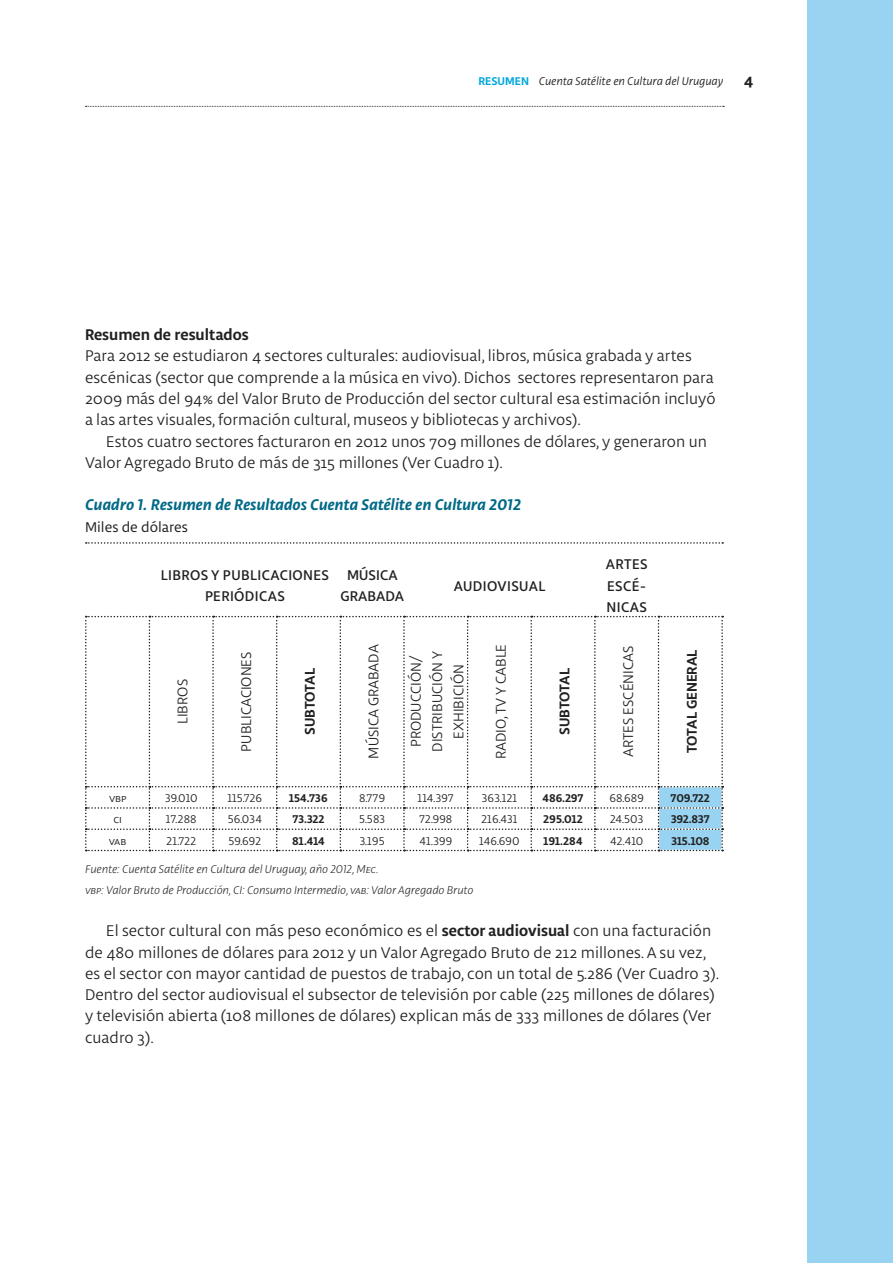
<style>
.page{position:relative;width:893px;height:1263px;background:#fff}
.page>*{position:absolute;margin:0;border:0;box-sizing:border-box;transform-origin:0 0}
.Txt_2da{font:16.5px/21.3px "Libertad";color:#222121}
.Txt_1ra{font:16.5px/21.3px "Libertad";color:#222121}
.b_Cuadro_Título{font:italic 700 16.5px "Libertad";color:#006986}
.t1{font:700 16.5px "Libertad";color:#222121}
.Cuadros{font:15px/21.3px "Libertad";color:#222121;text-align:center}
.CUADROS_TÍTULOS_DE_C{font:500 15px/21.3px "Libertad";letter-spacing:.025em;color:#222121;text-align:center}
.CUADROS_DESTAQUES{font:700 15px "Libertad";color:#222121}
.b_cuadro_detalle{font:15px "Libertad";color:#222121}
.CUADROS_TÍTULOS_DE_C-2{font:500 15px/21.3px "Libertad";letter-spacing:.005em;color:#222121;text-align:center}
.b_cuadro_fuente{font:italic 300 12px "Libertad";color:#222121}
.Cuadros-2{font:12px "Libertad";letter-spacing:-.01em;color:#222121}
.CUADROS_DESTAQUES-2{font:700 12px "Libertad";letter-spacing:-.01em;color:#222121}
.t2{font:italic 12px "Libertad";color:#222121}
.s1{font-weight:700;font-style:normal;color:#00a8dc}
.s2{font-weight:700}
</style>
<div class="page">
<svg style="left:85px;top:106px;width:639px;height:1px"></svg>
<div style="left:808px;top:0;width:85px;height:1263px;background:#99d3f2"></div>
<svg style="left:86px;top:542px;width:637px;height:2px"></svg>
<svg style="left:85px;top:616px;width:638px;height:235px"></svg>
<p class="t2" style="left:478px;top:74px;width:246px"><span class="s1">RESUMEN</span> Cuenta Satélite en Cultura del Uruguay</p>
<p class="t1" style="left:744px;top:68px;width:11px">4</p>
<p class="t1" style="left:85px;top:324px;width:165px">Resumen de resultados</p>
<p class="Txt_1ra" style="left:85px;top:345px;width:632px">Para 2012 se estudiaron 4 sectores culturales: audiovisual, libros, música grabada y artes escénicas (sector que comprende a la música en vivo). Dichos sectores representaron para 2009 más del 94% del Valor Bruto de Producción del sector cultural esa estimación incluyó a las artes visuales, formación cultural, museos y bibliotecas y archivos).</p>
<p class="Txt_2da" style="left:85px;top:430px;width:624px;text-indent:21px">Estos cuatro sectores facturaron en 2012 unos 709 millones de dólares, y generaron un<br>Valor Agregado Bruto de más de 315 millones (Ver Cuadro 1).</p>
<p class="b_Cuadro_Título" style="left:85px;top:494px;width:438px">Cuadro 1. Resumen de Resultados Cuenta Satélite en Cultura 2012</p>
<p class="b_cuadro_detalle" style="left:85px;top:517px;width:104px">Miles de dólares</p>
<p class="CUADROS_TÍTULOS_DE_C" style="left:161px;top:564px;width:170px">LIBROS Y PUBLICACIONES<br>PERIÓDICAS</p>
<p class="CUADROS_TÍTULOS_DE_C-2" style="left:341px;top:564px;width:65px">MÚSICA<br>GRABADA</p>
<p class="CUADROS_TÍTULOS_DE_C" style="left:606px;top:553px;width:43px;text-align:justify">ARTES ESCÉ-NICAS</p>
<p class="CUADROS_TÍTULOS_DE_C" style="left:454px;top:575px;width:93px">AUDIOVISUAL</p>
<p class="Cuadros" style="left:172px;top:724px;width:46px;rotate:-90deg">LIBROS</p>
<p class="Cuadros" style="left:235px;top:751px;width:102px;rotate:-90deg">PUBLICACIONES</p>
<p class="CUADROS_DESTAQUES" style="left:300px;top:735px;width:69px;rotate:-90deg">SUBTOTAL</p>
<p class="Cuadros" style="left:363px;top:758px;width:116px;rotate:-90deg">MÚSICA GRABADA</p>
<p class="Cuadros" style="left:405px;top:751px;width:102px;rotate:-90deg">PRODUCCIÓN/<br>DISTRIBUCIÓN Y<br>EXHIBICIÓN</p>
<p class="Cuadros" style="left:490px;top:759px;width:117px;rotate:-90deg">RADIO, TV Y CABLE</p>
<p class="CUADROS_DESTAQUES" style="left:554px;top:735px;width:69px;rotate:-90deg">SUBTOTAL</p>
<p class="Cuadros" style="left:617px;top:757px;width:113px;rotate:-90deg">ARTES ESCÉNICAS</p>
<p class="CUADROS_DESTAQUES" style="left:682px;top:753px;width:105px;rotate:-90deg">TOTAL GENERAL</p>
<p class="Cuadros-2" style="left:109px;top:791px;width:19px">vbp</p>
<p class="Cuadros-2" style="left:165px;top:791px;width:34px">39.010</p>
<p class="Cuadros-2" style="left:227px;top:791px;width:36px">115.726</p>
<p class="CUADROS_DESTAQUES-2" style="left:289px;top:790px;width:40px">154.736</p>
<p class="Cuadros-2" style="left:359px;top:791px;width:28px">8.779</p>
<p class="Cuadros-2" style="left:418px;top:791px;width:38px">114.397</p>
<p class="Cuadros-2" style="left:481px;top:791px;width:37px">363.121</p>
<p class="CUADROS_DESTAQUES-2" style="left:542px;top:790px;width:43px">486.297</p>
<p class="Cuadros-2" style="left:609px;top:791px;width:36px">68.689</p>
<p class="CUADROS_DESTAQUES-2" style="left:671px;top:790px;width:41px">709.722</p>
<p class="Cuadros-2" style="left:113px;top:812px;width:10px">ci</p>
<p class="Cuadros-2" style="left:166px;top:812px;width:32px">17.288</p>
<p class="Cuadros-2" style="left:228px;top:812px;width:36px">56.034</p>
<p class="CUADROS_DESTAQUES-2" style="left:292px;top:811px;width:34px">73.322</p>
<p class="Cuadros-2" style="left:359px;top:812px;width:27px">5.583</p>
<p class="Cuadros-2" style="left:419px;top:812px;width:35px">72.998</p>
<p class="Cuadros-2" style="left:481px;top:812px;width:38px">216.431</p>
<p class="CUADROS_DESTAQUES-2" style="left:543px;top:811px;width:41px">295.012</p>
<p class="Cuadros-2" style="left:610px;top:812px;width:35px">24.503</p>
<p class="CUADROS_DESTAQUES-2" style="left:671px;top:811px;width:41px">392.837</p>
<p class="Cuadros-2" style="left:109px;top:833px;width:19px">vab</p>
<p class="Cuadros-2" style="left:166px;top:833px;width:31px">21.722</p>
<p class="Cuadros-2" style="left:229px;top:833px;width:34px">59.692</p>
<p class="CUADROS_DESTAQUES-2" style="left:292px;top:832px;width:34px">81.414</p>
<p class="Cuadros-2" style="left:359px;top:833px;width:27px">3.195</p>
<p class="Cuadros-2" style="left:419px;top:833px;width:34px">41.399</p>
<p class="Cuadros-2" style="left:479px;top:833px;width:42px">146.690</p>
<p class="CUADROS_DESTAQUES-2" style="left:544px;top:832px;width:40px">191.284</p>
<p class="Cuadros-2" style="left:610px;top:833px;width:35px">42.410</p>
<p class="CUADROS_DESTAQUES-2" style="left:671px;top:832px;width:40px">315.108</p>
<p class="b_cuadro_fuente" style="left:85px;top:861px;width:295px">Fuente: Cuenta Satélite en Cultura del Uruguay, año 2012, Mec.</p>
<p class="b_cuadro_fuente" style="left:85px;top:883px;width:390px">vbp: Valor Bruto de Producción, CI: Consumo Intermedio, vab: Valor Agregado Bruto</p>
<p class="Txt_2da" style="left:85px;top:920px;width:636px;text-indent:21px">El sector cultural con más peso económico es el <span class="s2">sector audiovisual</span> con una facturación de 480 millones de dólares para 2012 y un Valor Agregado Bruto de 212 millones. A su vez, es el sector con mayor cantidad de puestos de trabajo, con un total de 5.286 (Ver Cuadro 3).<br>Dentro del sector audiovisual el subsector de televisión por cable (225 millones de dólares) y televisión abierta (108 millones de dólares) explican más de 333 millones de dólares (Ver cuadro 3).</p>
</div>
